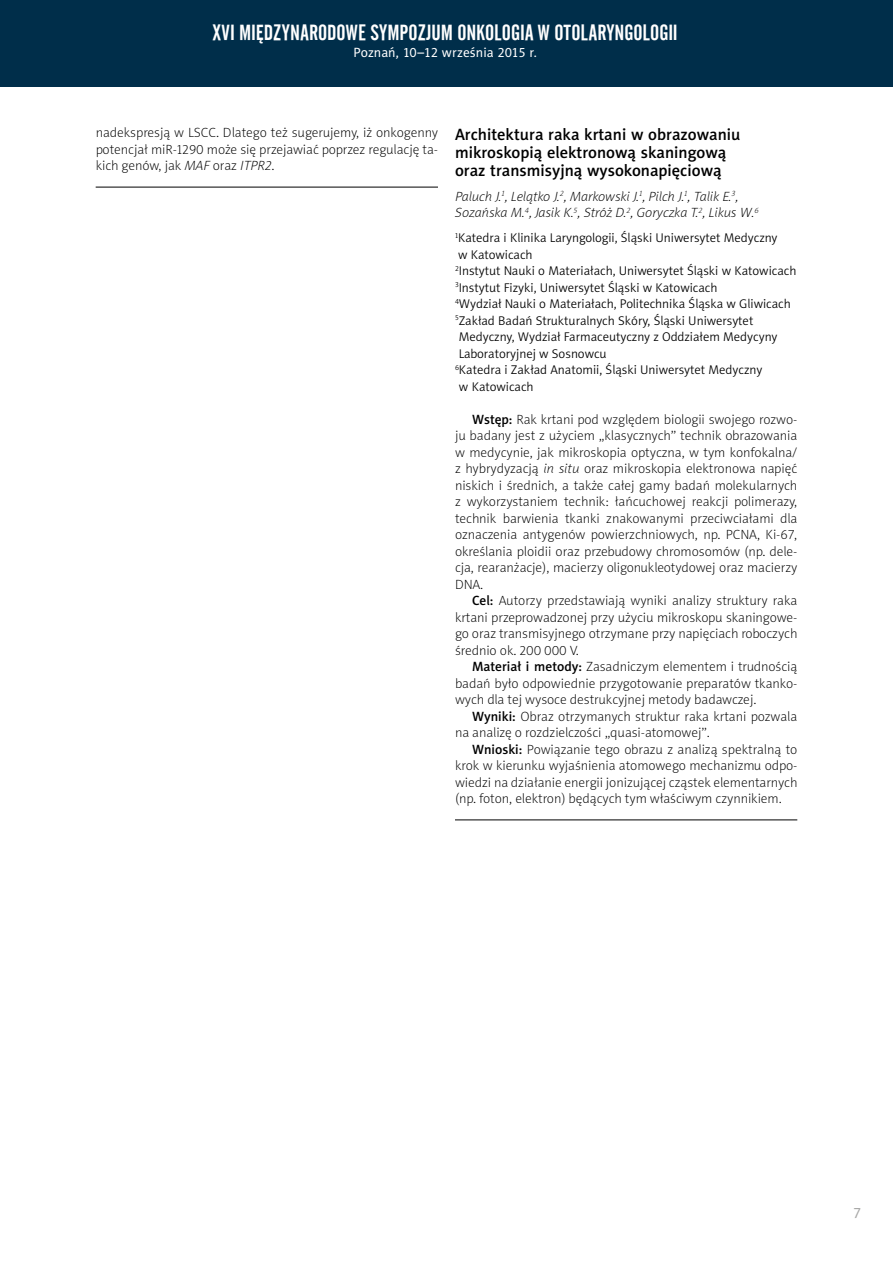
<style>
.page{position:relative;width:893px;height:1263px;background:#fff}
.page>*{position:absolute;margin:0;border:0;box-sizing:border-box;transform-origin:0 0}
.t1{font:21.75px "Alternate Gothic No 2 EU Normal";letter-spacing:.005em;color:#fff}
.t2{font:16.5px/18px "Naomi Sans EFN Medium";color:#000}
.t3{font:15px "Naomi Sans EFNPS";color:#a8a8a7}
.t4{font:13.5px/16.5px "Naomi Sans EFN Thin";color:#000;text-align:justify}
.t5{font:italic 13.5px/16.5px "Naomi Sans EFN Thin";color:#000}
.t6{font:13.5px "Naomi Sans EFN";color:#fff}
.t7{font:12.75px "Naomi Sans EFNTT Light";color:#000}
.s1{font-style:italic}
.s2{font-family:"Naomi Sans EFN Medium"}
</style>
<div class="page">
<div style="left:0;top:0;width:893px;height:87px;background:#002e4a"></div>
<hr style="left:96px;top:187px;width:342px;height:1px;background:#000">
<hr style="left:455px;top:820px;width:342px;height:1px;background:#000">
<h1 class="t1" style="left:213px;top:21px;width:467px">XVI MIĘDZYNARODOWE SYMPOZJUM ONKOLOGIA W OTOLARYNGOLOGII</h1>
<p class="t6" style="left:354px;top:44px;width:185px">Poznań, 10–12 września 2015 r.</p>
<p class="t4" style="left:96px;top:125px;width:344px">nadekspresją w LSCC. Dlatego też sugerujemy, iż onkogenny potencjał miR-1290 może się przejawiać poprzez regulację ta&shy;kich genów, jak <span class="s1">MAF</span> oraz <span class="s1">ITPR2</span>.</p>
<p class="t2" style="left:455px;top:125px;width:287px">Architektura raka krtani w obrazowaniu mikroskopią elektronową skaningową oraz transmisyjną wysokonapięciową</p>
<p class="t5" style="left:455px;top:188px;width:305px">Paluch J.<sup>1</sup>, Lelątko J.<sup>2</sup>, Markowski J.<sup>1</sup>, Pilch J.<sup>1</sup>, Talik E.<sup>3</sup>,<br>Sozańska M.<sup>4</sup>, Jasik K.<sup>5</sup>, Stróż D.<sup>2</sup>, Goryczka T.<sup>2</sup>, Likus W.<sup>6</sup></p>
<p class="t7" style="left:455px;top:231px;width:324px"><sup>1</sup>Katedra i Klinika Laryngologii, Śląski Uniwersytet Medyczny</p>
<p class="t7" style="left:458px;top:247px;width:76px">w Katowicach</p>
<p class="t7" style="left:455px;top:264px;width:343px"><sup>2</sup>Instytut Nauki o Materiałach, Uniwersytet Śląski w Katowicach</p>
<p class="t7" style="left:455px;top:280px;width:264px"><sup>3</sup>Instytut Fizyki, Uniwersytet Śląski w Katowicach</p>
<p class="t7" style="left:455px;top:297px;width:337px"><sup>4</sup>Wydział Nauki o Materiałach, Politechnika Śląska w Gliwicach</p>
<p class="t7" style="left:455px;top:313px;width:300px"><sup>5</sup>Zakład Badań Strukturalnych Skóry, Śląski Uniwersytet</p>
<p class="t7" style="left:459px;top:330px;width:320px">Medyczny, Wydział Farmaceutyczny z Oddziałem Medycyny</p>
<p class="t7" style="left:459px;top:346px;width:149px">Laboratoryjnej w Sosnowcu</p>
<p class="t7" style="left:455px;top:363px;width:309px"><sup>6</sup>Katedra i Zakład Anatomii, Śląski Uniwersytet Medyczny</p>
<p class="t7" style="left:459px;top:379px;width:76px">w Katowicach</p>
<p class="t4" style="left:455px;top:411px;width:344px;text-indent:17px"><span class="s2">Wstęp:</span> Rak krtani pod względem biologii swojego rozwo&shy;ju badany jest z użyciem „klasycznych” technik obrazowania w medycynie, jak mikroskopia optyczna, w tym konfokalna/ z hybrydyzacją <span class="s1">in situ</span> oraz mikroskopia elektronowa napięć niskich i średnich, a także całej gamy badań molekularnych z wykorzystaniem technik: łańcuchowej reakcji polimerazy, technik barwienia tkanki znakowanymi przeciwciałami dla oznaczenia antygenów powierzchniowych, np. PCNA, Ki-67, określania ploidii oraz przebudowy chromosomów (np. dele&shy;cja, rearanżacje), macierzy oligonukleotydowej oraz macierzy DNA.</p>
<p class="t4" style="left:455px;top:592px;width:344px;text-indent:17px"><span class="s2">Cel:</span> Autorzy przedstawiają wyniki analizy struktury raka krtani przeprowadzonej przy użyciu mikroskopu skaningowe&shy;go oraz transmisyjnego otrzymane przy napięciach roboczych średnio ok. 200 000 V.</p>
<p class="t4" style="left:455px;top:658px;width:344px;text-indent:17px"><span class="s2">Materiał i metody:</span> Zasadniczym elementem i trudnością badań było odpowiednie przygotowanie preparatów tkanko&shy;wych dla tej wysoce destrukcyjnej metody badawczej.</p>
<p class="t4" style="left:455px;top:708px;width:344px;text-indent:17px"><span class="s2">Wyniki:</span> Obraz otrzymanych struktur raka krtani pozwala na analizę o rozdzielczości „quasi-atomowej”.</p>
<p class="t4" style="left:455px;top:741px;width:344px;text-indent:17px"><span class="s2">Wnioski:</span> Powiązanie tego obrazu z analizą spektralną to krok w kierunku wyjaśnienia atomowego mechanizmu odpo&shy;wiedzi na działanie energii jonizującej cząstek elementarnych (np. foton, elektron) będących tym właściwym czynnikiem.</p>
<p class="t3" style="left:853px;top:1205px;width:9px">7</p>
</div>
